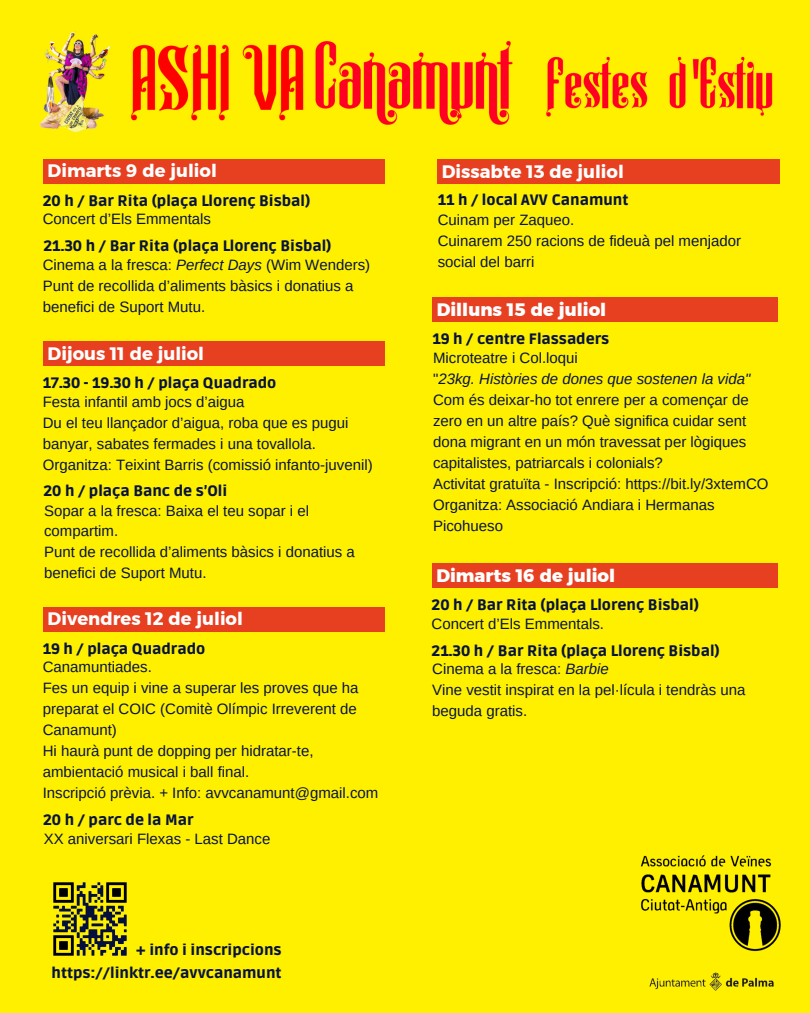
<style>
.page{position:relative;width:810px;height:1013px;background:#fff}
.page>*{position:absolute;margin:0;border:0;box-sizing:border-box;transform-origin:0 0}
.t1{font:18px "Kief Montaser Bold";color:#fff}
.t2{font:700 18px "Kief Montaser Extra";color:#fff}
.t3{font:15px/21px "Arimo";color:#07133e}
.t4{font:900 15px "Ruda";color:#07133e}
.t5{font:italic 15px "Arimo";color:#07133e}
.s1{font-style:italic}
.s2{font-style:normal}
</style>
<div class="page">
<div style="left:0;top:0;width:810px;height:1012px;background:#fff000"></div>
<img style="left:19px;top:28px;width:771px;height:117px">
<div style="left:432px;top:297px;width:346px;height:24px;background:#e74021"></div>
<img style="left:44px;top:873px;width:92px;height:91px">
<div style="left:43px;top:159px;width:341px;height:24px;background:#e74021"></div>
<div style="left:43px;top:341px;width:341px;height:25px;background:#e74021"></div>
<div style="left:43px;top:607px;width:341px;height:24px;background:#e74021"></div>
<div style="left:432px;top:563px;width:346px;height:24px;background:#e74021"></div>
<img style="left:638px;top:964px;width:153px;height:36px">
<img style="left:637px;top:847px;width:147px;height:105px">
<div style="left:438px;top:159px;width:341px;height:24px;background:#e74021"></div>
<p class="t1" style="left:48px;top:160px;width:171px">Dimarts 9 de juliol</p>
<p class="t3" style="left:43px;top:209px;width:170px">Concert d’Els Emmentals</p>
<h2 class="t4" style="left:43px;top:192px;width:269px">20 h / Bar Rita (plaça Llorenç Bisbal)</h2>
<p class="t4" style="left:43px;top:237px;width:290px">21.30 h / Bar Rita (plaça Llorenç Bisbal)</p>
<h2 class="t3" style="left:43px;top:254px;width:329px">Cinema a la fresca: <span class="s1">Perfect Days</span> (Wim Wenders)</h2>
<p class="t3" style="left:43px;top:275px;width:312px">Punt de recollida d’aliments bàsics i donatius a benefici de Suport Mutu.</p>
<p class="t1" style="left:48px;top:342px;width:158px">Dijous 11 de juliol</p>
<h1 class="t3" style="left:43px;top:391px;width:203px">Festa infantil amb jocs d’aigua</h1>
<h2 class="t3" style="left:43px;top:412px;width:307px">Du el teu llançador d’aigua, roba que es pugui banyar, sabates fermades i una tovallola.</h2>
<p class="t3" style="left:43px;top:454px;width:331px">Organitza: Teixint Barris (comissió infanto-juvenil)</p>
<p class="t4" style="left:43px;top:374px;width:235px">17.30 - 19.30 h / plaça Quadrado</p>
<p class="t4" style="left:43px;top:482px;width:185px">20 h / plaça Banc de s’Oli</p>
<h2 class="t3" style="left:44px;top:500px;width:266px;line-height:20.7px">Sopar a la fresca: Baixa el teu sopar i el compartim.</h2>
<p class="t3" style="left:44px;top:541px;width:312px;line-height:20.7px">Punt de recollida d’aliments bàsics i donatius a benefici de Suport Mutu.</p>
<p class="t1" style="left:48px;top:607px;width:197px">Divendres 12 de juliol</p>
<p class="t3" style="left:43px;top:656px;width:111px">Canamuntiades.</p>
<p class="t3" style="left:43px;top:677px;width:317px;text-align:justify">Fes un equip i vine a superar les proves que ha preparat el COIC (Comitè Olímpic Irreverent de Canamunt)</p>
<h1 class="t3" style="left:43px;top:740px;width:272px">Hi haurà punt de dopping per hidratar-te, ambientació musical i ball final.</h1>
<h2 class="t3" style="left:43px;top:782px;width:337px">Inscripció prèvia. + Info: avvcanamunt@gmail.com</h2>
<p class="t4" style="left:43px;top:639px;width:164px">19 h / plaça Quadrado</p>
<p class="t4" style="left:43px;top:810px;width:152px">20 h / parc de la Mar</p>
<h2 class="t3" style="left:44px;top:828px;width:228px">XX aniversari Flexas - Last Dance</h2>
<p class="t4" style="left:136px;top:941px;width:147px">+ info i inscripcions</p>
<p class="t4" style="left:52px;top:964px;width:231px">https://linktr.ee/avvcanamunt</p>
<p class="t1" style="left:442px;top:160px;width:184px">Dissabte 13 de juliol</p>
<h2 class="t3" style="left:438px;top:209px;width:138px">Cuinam per Zaqueo.</h2>
<h2 class="t3" style="left:438px;top:230px;width:305px">Cuinarem 250 racions de fideuà pel menjador social del barri</h2>
<h1 class="t4" style="left:438px;top:191px;width:192px">11 h / local AVV Canamunt</h1>
<h2 class="t2" style="left:437px;top:298px;width:171px">Dilluns 15 de juliol</h2>
<p class="t3" style="left:433px;top:347px;width:146px">Microteatre i Col.loqui</p>
<p class="t5" style="left:433px;top:370px;width:319px"><span class="s2">"</span>23kg. Històries de dones que sostenen la vida"</p>
<h1 class="t3" style="left:433px;top:389px;width:317px">Com és deixar-ho tot enrere per a començar de zero en un altre país? Què significa cuidar sent dona migrant en un món travessat per lògiques capitalistes, patriarcals i colonials?</h1>
<h2 class="t3" style="left:433px;top:473px;width:337px">Activitat gratuïta - Inscripció: https://bit.ly/3xtemCO</h2>
<p class="t3" style="left:433px;top:494px;width:283px">Organitza: Associació Andiara i Hermanas<br>Picohueso</p>
<p class="t4" style="left:432px;top:330px;width:178px">19 h / centre Flassaders</p>
<p class="t2" style="left:436px;top:564px;width:180px">Dimarts 16 de juliol</p>
<h2 class="t4" style="left:432px;top:596px;width:269px">20 h / Bar Rita (plaça Llorenç Bisbal)</h2>
<p class="t3" style="left:432px;top:613px;width:174px">Concert d’Els Emmentals.</p>
<h1 class="t4" style="left:432px;top:642px;width:290px">21.30 h / Bar Rita (plaça Llorenç Bisbal)</h1>
<p class="t3" style="left:432px;top:658px;width:178px">Cinema a la fresca: <span class="s1">Barbie</span></p>
<p class="t3" style="left:432px;top:679px;width:315px">Vine vestit inspirat en la pel·lícula i tendràs una beguda gratis.</p>
</div>
